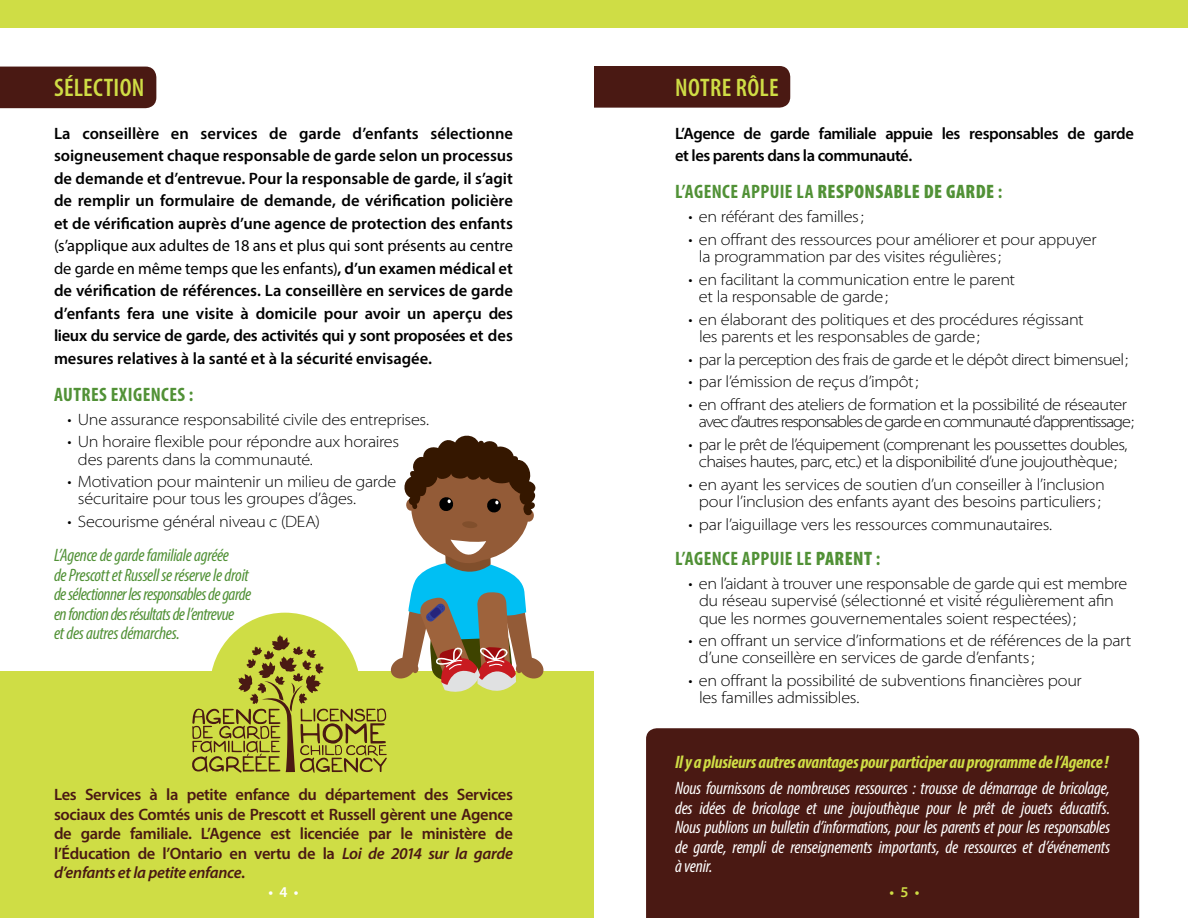
<style>
.page{position:relative;width:1188px;height:918px;background:#fff}
.page>*{position:absolute;margin:0;border:0;box-sizing:border-box;transform-origin:0 0}
.t1{font:600 condensed 25.5px "Myriad Pro";letter-spacing:.01em;color:#cfdd45}
.t2{font:700 condensed 19.5px "Myriad Pro";letter-spacing:.02em;color:#519136}
.t3{font:900 condensed 19.5px "Myriad Pro";letter-spacing:.02em;color:#519136}
.t4{font:italic condensed 18px/19.5px "Myriad Pro";letter-spacing:-.01em;color:#fff;text-align:justify}
.t5{font:italic condensed 18px/19.5px "Myriad Pro";letter-spacing:-.025em;color:#519136}
.t6{font:italic 700 condensed 18px "Myriad Pro";letter-spacing:-.015em;color:#cfdd45}
.t7{font:300 semi-expanded 16.5px/17.2px "Myriad Pro";letter-spacing:-.025em;color:#000}
.t8{font:600 16.5px/22.5px "Myriad Pro";letter-spacing:-.01em;color:#000;text-align:justify}
.t9{font:600 16.5px/19.5px "Myriad Pro";letter-spacing:-.02em;color:#4a1913;text-align:justify}
.t10{font:300 semi-expanded 16.5px/17.2px "Myriad Pro";letter-spacing:-.055em;color:#000}
.t11{font:600 15px "Myriad Pro";color:#fff}
.t12{font:600 15px "Myriad Pro";color:#cfdd45}
.s1{font-weight:400}
.s2{font-style:italic}
.s3{font-weight:700}
.s4{font-weight:900}
</style>
<div class="page">
<div style="left:0;top:0;width:1188px;height:28px;background:#cfdd45"></div>
<div style="left:646px;top:728px;width:493px;height:190px;background:#4a1913"></div>
<div style="left:0;top:671px;width:594px;height:247px;background:#cfdd45"></div>
<div style="left:594px;top:66px;width:196px;height:42px;background:#4a1913"></div>
<div style="left:0;top:67px;width:156px;height:41px;background:#4a1913"></div>
<svg style="left:192px;top:435px;width:352px;height:338px"></svg>
<h1 class="t1" style="left:54px;top:74px;width:92px">SÉLECTION</h1>
<p class="t8" style="left:54px;top:122px;width:461px">La conseillère en services de garde d’enfants sélectionne soigneusement chaque responsable de garde selon un processus de demande et d’entrevue. Pour la responsable de garde, il s’agit de remplir un formulaire de demande, de vérification policière et de vérification auprès d’une agence de protection des enfants</p>
<p class="t8" style="left:54px;top:234px;width:461px"><span class="s1">(s’applique aux adultes de 18 ans et plus qui sont présents au centre de garde en même temps que les enfants)</span>, d’un examen médical et de vérification de références. La conseillère en services de garde d’enfants fera une visite à domicile pour avoir un aperçu des lieux du service de garde, des activités qui y sont proposées et des mesures relatives à la santé et à la sécurité envisagée.</p>
<p class="t2" style="left:54px;top:382px;width:141px">AUTRES EXIGENCES :</p>
<p class="t7" style="left:67px;top:411px;width:363px">• Une assurance responsabilité civile des entreprises.</p>
<p class="t7" style="left:78px;top:433px;width:323px;text-indent:-10px">• Un horaire flexible pour répondre aux horaires des parents dans la communauté.</p>
<p class="t7" style="left:78px;top:473px;width:320px;text-indent:-10px">• Motivation pour maintenir un milieu de garde sécuritaire pour tous les groupes d’âges.</p>
<p class="t7" style="left:67px;top:513px;width:254px">• Secourisme général niveau c (DEA)</p>
<p class="t5" style="left:54px;top:545px;width:199px">L’Agence de garde familiale agréée<br>de Prescott et Russell se réserve le droit de sélectionner les responsables de garde en fonction des résultats de l’entrevue<br>et des autres démarches.</p>
<p class="t9" style="left:54px;top:785px;width:461px">Les Services à la petite enfance du département des Services sociaux des Comtés unis de Prescott et Russell gèrent une Agence de garde familiale. L’Agence est licenciée par le ministère de l’Éducation de l’Ontario en vertu de la <span class="s2">Loi de 2014 sur la garde d’enfants et la petite enfance</span>.</p>
<h1 class="t1" style="left:675px;top:74px;width:105px">NOTRE RÔLE</h1>
<p class="t8" style="left:675px;top:122px;width:460px">L’Agence de garde familiale appuie les responsables de garde et les parents dans la communauté.</p>
<p class="t3" style="left:675px;top:181px;width:329px"><span class="s3">L’AGENCE APPUIE LA</span> RESPONSABLE DE GARDE <span class="s3">:</span></p>
<p class="t7" style="left:688px;top:208px;width:177px">• en référant des familles ;</p>
<p class="t7" style="left:699px;top:231px;width:399px;text-indent:-11px">• en offrant des ressources pour améliorer et pour appuyer la programmation par des visites régulières ;</p>
<p class="t7" style="left:699px;top:271px;width:318px;text-indent:-11px">• en facilitant la communication entre le parent et la responsable de garde;</p>
<p class="t7" style="left:699px;top:311px;width:386px;text-indent:-11px">• en élaborant des politiques et des procédures régissant les parents et les responsables de garde;</p>
<p class="t7" style="left:688px;top:351px;width:441px">• par la perception des frais de garde et le dépôt direct bimensuel;</p>
<p class="t7" style="left:688px;top:373px;width:232px">• par l’émission de reçus d’impôt;</p>
<p class="t10" style="left:699px;top:396px;width:437px;text-indent:-10px">• en offrant des ateliers de formation et la possibilité de réseauter avec d’autres responsables de garde en communauté d’apprentissage;</p>
<p class="t7" style="left:688px;top:436px;width:440px;text-align:center">• par le prêt de l’équipement (comprenant les poussettes doubles, chaises hautes, parc, etc.) et la disponibilité d’une joujouthèque;</p>
<p class="t7" style="left:688px;top:476px;width:418px;text-align:center">• en ayant les services de soutien d’un conseiller à l’inclusion pour l’inclusion des enfants ayant des besoins particuliers ;</p>
<p class="t7" style="left:688px;top:516px;width:365px">• par l’aiguillage vers les ressources communautaires.</p>
<p class="t2" style="left:675px;top:546px;width:207px">L’AGENCE APPUIE LE <span class="s4">PARENT</span> :</p>
<p class="t7" style="left:699px;top:575px;width:430px;text-indent:-11px">• en l’aidant à trouver une responsable de garde qui est membre du réseau supervisé (sélectionné et visité régulièrement afin que les normes gouvernementales soient respectées);</p>
<p class="t7" style="left:699px;top:632px;width:434px;text-indent:-10px">• en offrant un service d’informations et de références de la part d’une conseillère en services de garde d’enfants ;</p>
<p class="t7" style="left:699px;top:672px;width:384px;text-indent:-11px">• en offrant la possibilité de subventions financières pour les familles admissibles.</p>
<p class="t6" style="left:675px;top:751px;width:435px">Il y a plusieurs autres avantages pour participer au programme de l’Agence!</p>
<p class="t4" style="left:675px;top:778px;width:437px">Nous fournissons de nombreuses ressources : trousse de démarrage de bricolage, des idées de bricolage et une joujouthèque pour le prêt de jouets éducatifs.<br>Nous publions un bulletin d’informations, pour les parents et pour les responsables de garde, rempli de renseignements importants, de ressources et d’événements à venir.</p>
<p class="t11" style="left:269px;top:882px;width:31px">• 4 •</p>
<p class="t12" style="left:890px;top:882px;width:31px">• 5 •</p>
</div>
